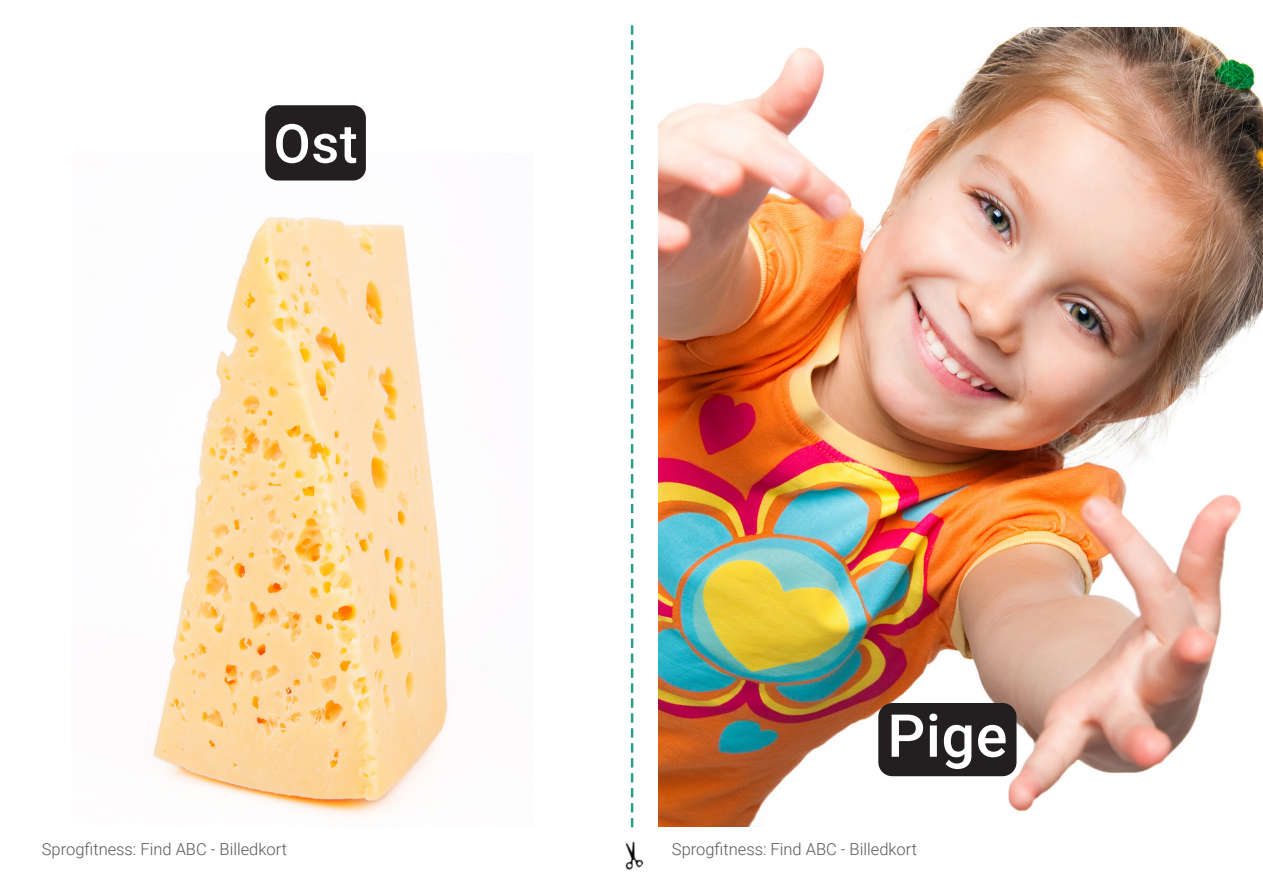
<style>
.page{position:relative;width:1263px;height:893px;background:#fff}
.page>*{position:absolute;margin:0;border:0;box-sizing:border-box;transform-origin:0 0}
.Billedtekst{font:500 59.25px "Roboto";color:#fff}
.Billedtekst-2{font:500 54px "Roboto";color:#fff}
.t1{font:300 16.5px "Roboto";color:#57585a}
</style>
<div class="page">
<img style="left:624px;top:841px;width:20px;height:29px">
<img style="left:658px;top:28px;width:605px;height:799px">
<div style="left:878px;top:703px;width:138px;height:73px;background:#231f20;border-radius:14px"></div>
<img style="left:153px;top:171px;width:295px;height:645px">
<svg style="left:631px;top:26px;width:2px;height:801px"></svg>
<div style="left:265px;top:105px;width:101px;height:75px;background:#231f20;border-radius:13px"></div>
<p class="Billedtekst-2" style="left:273px;top:106px;width:86px">Ost</p>
<p class="Billedtekst" style="left:887px;top:694px;width:122px">Pige</p>
<p class="t1" style="left:42px;top:837px;width:247px">Sprogfitness: Find ABC - Billedkort</p>
<p class="t1" style="left:672px;top:837px;width:247px">Sprogfitness: Find ABC - Billedkort</p>
</div>
